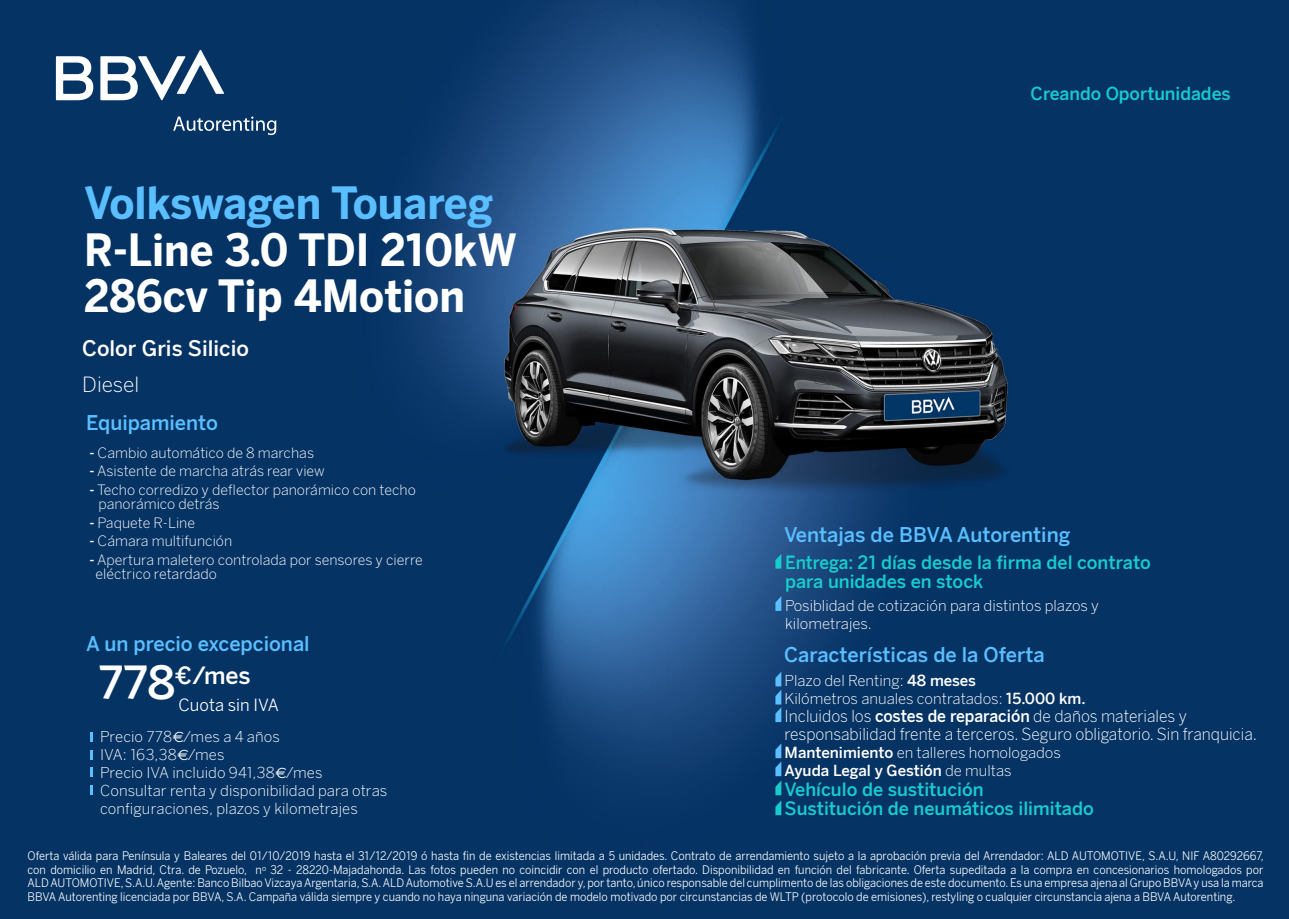
<style>
.page{position:relative;width:1289px;height:919px;background:#fff}
.page>*{position:absolute;margin:0;border:0;box-sizing:border-box;transform-origin:0 0}
.t1{font:700 43.5px/46.5px "BBVA Benton Sans";color:#fff;scale:.95 1}
.t2{font:300 23.25px "BBVA Benton Sans";color:#fff}
.t3{font:300 21px "BBVA Benton Sans";color:#fff}
.t4{font:300 21px "BBVA Benton Sans";color:#fff}
.t5{font:300 19.95px "BBVA Benton Sans";color:#5abeff}
.t6{font:300 18px/19.5px "BBVA Benton Sans";color:#18cccd;scale:.95 1}
.t7{font:300 18px "BBVA Benton Sans";color:#18cccd}
.t8{font:300 17.55px "BBVA Benton Sans";color:#18cccd}
.t9{font:300 16.5px/18px "BBVA Benton Sans";color:#fff;scale:.95 1}
.t10{font:16.5px "BBVA Benton Sans";color:#fff}
.t11{font:300 15px/18px "BBVA Benton Sans";color:#fff}
.t12{font:300 15px "BBVA Benton Sans";color:#fff}
.t13{font:300 14.25px/14.2px "BBVA Benton Sans";color:#fff}
.t14{font:11.55px/13.5px "BBVA Benton Sans";color:#fff;text-align:justify;scale:.95 1}
.s1{color:#5abeff}
.s2{font-style:inherit}
.s3{font-size:44.7px}
.s4{font-family:"Euro Sans";font-weight:400}
</style>
<div class="page">
<img style="left:0;top:0;width:1288px;height:918px">
<svg style="left:173px;top:116px;width:103px;height:19px;background:#3e6187"></svg>
<svg style="left:56px;top:56px;width:37px;height:44px"></svg>
<svg style="left:100px;top:50px;width:124px;height:50px"></svg>
<svg style="left:90px;top:732px;width:3px;height:9px"></svg>
<svg style="left:90px;top:750px;width:3px;height:9px"></svg>
<svg style="left:90px;top:767px;width:3px;height:10px"></svg>
<svg style="left:90px;top:785px;width:3px;height:9px"></svg>
<svg style="left:775px;top:671px;width:6px;height:51px"></svg>
<svg style="left:775px;top:743px;width:6px;height:72px"></svg>
<svg style="left:775px;top:553px;width:6px;height:15px"></svg>
<svg style="left:775px;top:596px;width:6px;height:15px"></svg>
<p class="t1" style="left:84px;top:181px;width:457px"><span class="s1">Volkswagen Touareg<br></span>R-Line 3.0 TDI 210kW<br>286cv Tip 4Motion</p>
<p class="t3" style="left:82px;top:336px;width:168px">Color Gris Silicio</p>
<p class="t4" style="left:82px;top:372px;width:59px">Diesel</p>
<p class="t5" style="left:86px;top:410px;width:133px">Equipamiento</p>
<p class="t13" style="left:89px;top:445px;width:226px"><span class="s2">-</span> Cambio automático de 8 marchas</p>
<p class="t13" style="left:89px;top:464px;width:237px"><span class="s2">-</span> Asistente de marcha atrás rear view</p>
<p class="t13" style="left:99px;top:482px;width:319px;text-indent:-9px"><span class="s2">-</span> Techo corredizo y deflector panorámico con techo panorámico detrás</p>
<p class="t13" style="left:89px;top:515px;width:107px"><span class="s2">-</span> Paquete R-Line</p>
<p class="t13" style="left:89px;top:534px;width:144px"><span class="s2">-</span> Cámara multifunción</p>
<p class="t13" style="left:95px;top:552px;width:329px;text-indent:-6px"><span class="s2">-</span> Apertura maletero controlada por sensores y cierre eléctrico retardado</p>
<p class="t5" style="left:86px;top:631px;width:225px">A un precio excepcional</p>
<p class="t2" style="left:99px;top:660px;width:153px"><span class="s3">778</span>€/mes</p>
<p class="t10" style="left:178px;top:695px;width:102px">Cuota sin IVA</p>
<p class="t11" style="left:100px;top:727px;width:181px">Precio 778<span class="s4">E</span>/mes a 4 años</p>
<p class="t11" style="left:100px;top:745px;width:224px">IVA: 163,38<span class="s4">E</span>/mes<br>Precio IVA incluido 941,38<span class="s4">E</span>/mes</p>
<p class="t11" style="left:100px;top:781px;width:289px">Consultar renta y disponibilidad para otras configuraciones, plazos y kilometrajes</p>
<p class="t8" style="left:1030px;top:83px;width:201px">Creando Oportunidades</p>
<p class="t5" style="left:784px;top:522px;width:288px">Ventajas de BBVA Autorenting</p>
<p class="t6" style="left:785px;top:552px;width:386px">Entrega: 21 días desde la firma del contrato para unidades en stock</p>
<p class="t11" style="left:785px;top:596px;width:315px">Posiblidad de cotización para distintos plazos y kilometrajes.</p>
<p class="t5" style="left:784px;top:642px;width:262px">Características de la Oferta</p>
<p class="t11" style="left:784px;top:671px;width:193px">Plazo del Renting: <span class="s2">48 meses</span></p>
<p class="t11" style="left:784px;top:689px;width:302px">Kilómetros anuales contratados: <span class="s2">15.000 km.</span></p>
<p class="t9" style="left:784px;top:707px;width:499px">Incluidos los <span class="s2">costes de reparación</span> de daños materiales y responsabilidad frente a terceros. Seguro obligatorio. Sin franquicia.</p>
<p class="t11" style="left:784px;top:743px;width:278px"><span class="s2">Mantenimiento</span> en talleres homologados</p>
<p class="t12" style="left:784px;top:761px;width:229px">Ayuda Legal y Gestión <span class="s2">de multas</span></p>
<p class="t7" style="left:784px;top:778px;width:201px">Vehículo de sustitución</p>
<p class="t7" style="left:784px;top:797px;width:311px">Sustitución de neumáticos ilimitado</p>
<p class="t14" style="left:28px;top:849px;width:1302px">Oferta válida para Península y Baleares del 01/10/2019 hasta el 31/12/2019 ó hasta fin de existencias limitada a 5 unidades. Contrato de arrendamiento sujeto a la aprobación previa del Arrendador: ALD AUTOMOTIVE, S.A.U, NIF A80292667, con domicilio en Madrid, Ctra. de Pozuelo, n<sup>o</sup> 32 - 28220-Majadahonda. Las fotos pueden no coincidir con el producto ofertado. Disponibilidad en función del fabricante. Oferta supeditada a la compra en concesionarios homologados por ALD AUTOMOTIVE, S.A.U. Agente: Banco Bilbao Vizcaya Argentaria, S.A. ALD Automotive S.A.U es el arrendador y, por tanto, único responsable del cumplimento de las obligaciones de este documento. Es una empresa ajena al Grupo BBVA y usa la marca BBVA Autorenting licenciada por BBVA, S.A. Campaña válida siempre y cuando no haya ninguna variación de modelo motivado por circunstancias de WLTP (protocolo de emisiones), restyling o cualquier circunstancia ajena a BBVA Autorenting.</p>
</div>
